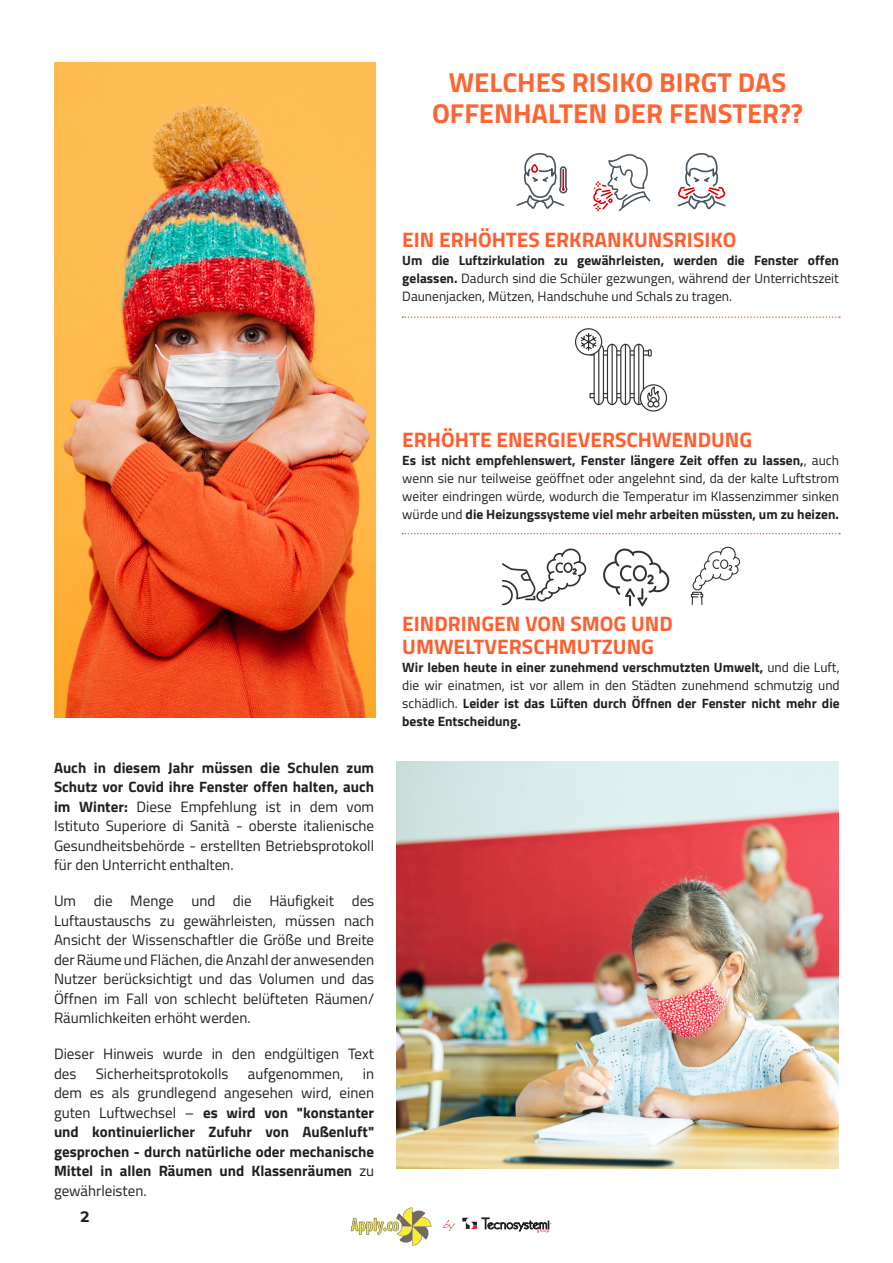
<style>
.page{position:relative;width:893px;height:1263px;background:#fff}
.page>*{position:absolute;margin:0;border:0;box-sizing:border-box;transform-origin:0 0}
.t1{font:700 27.3px/31px "Titillium Web";color:#fd6533;text-align:center}
.t2{font:700 21px/22.5px "Titillium Web";color:#ff5e2f}
.t3{font:15px/19.5px "Titillium Web";color:#231f20;text-align:justify}
.t4{font:700 15px/19.5px "Titillium Web";color:#231f20;text-align:justify}
.t5{font:700 15px "Montserrat";color:#231f20}
.t6{font:13.5px/18px "Titillium Web";color:#231f20;text-align:justify}
.t7{font:700 13.5px/18px "Titillium Web";color:#231f20;text-align:justify}
.s1{font-weight:700}
.s2{font-weight:400}
</style>
<div class="page">
<svg style="left:351px;top:1207px;width:80px;height:38px"></svg>
<svg style="left:462px;top:1218px;width:89px;height:15px"></svg>
<svg style="left:443px;top:1220px;width:12px;height:11px"></svg>
<img style="left:396px;top:761px;width:443px;height:407px">
<img style="left:54px;top:62px;width:321px;height:655px">
<svg style="left:516px;top:153px;width:51px;height:56px"></svg>
<svg style="left:593px;top:154px;width:57px;height:57px"></svg>
<svg style="left:677px;top:153px;width:49px;height:56px"></svg>
<svg style="left:640px;top:385px;width:26px;height:26px"></svg>
<div style="left:640px;top:384px;width:27px;height:27px;border:1px solid #333;border-radius:50%"></div>
<svg style="left:576px;top:329px;width:26px;height:26px"></svg>
<div style="left:575px;top:328px;width:27px;height:27px;border:1px solid #333;border-radius:50%"></div>
<svg style="left:581px;top:333px;width:79px;height:74px"></svg>
<svg style="left:402px;top:316px;width:438px;height:2px"></svg>
<svg style="left:402px;top:533px;width:438px;height:1px"></svg>
<svg style="left:502px;top:548px;width:84px;height:57px"></svg>
<svg style="left:691px;top:547px;width:49px;height:58px"></svg>
<svg style="left:603px;top:548px;width:66px;height:58px"></svg>
<p class="t1" style="left:432px;top:66px;width:373px">WELCHES RISIKO BIRGT DAS<br>OFFENHALTEN DER FENSTER??</p>
<p class="t2" style="left:402px;top:228px;width:336px">EIN ERHÖHTES ERKRANKUNSRISIKO</p>
<p class="t6" style="left:402px;top:251px;width:438px"><span class="s1">Um die Luftzirkulation zu gewährleisten, werden die Fenster offen gelassen.</span> Dadurch sind die Schüler gezwungen, während der Unterrichtszeit Daunenjacken, Mützen, Handschuhe und Schals zu tragen.</p>
<p class="t2" style="left:402px;top:427px;width:351px">ERHÖHTE ENERGIEVERSCHWENDUNG</p>
<p class="t6" style="left:402px;top:451px;width:438px"><span class="s1">Es ist nicht empfehlenswert, Fenster längere Zeit offen zu lassen,</span>, auch wenn sie nur teilweise geöffnet oder angelehnt sind, da der kalte Luftstrom weiter eindringen würde, wodurch die Temperatur im Klassenzimmer sinken würde und <span class="s1">die Heizungssysteme viel mehr arbeiten müssten, um zu heizen.</span></p>
<p class="t3" style="left:54px;top:757px;width:322px"><span class="s1">Auch in diesem Jahr müssen die Schulen zum Schutz vor Covid ihre Fenster offen halten, auch im Winter:</span> Diese Empfehlung ist in dem vom Istituto Superiore di Sanità - oberste italienische Gesundheitsbehörde - erstellten Betriebsprotokoll für den Unterricht enthalten.</p>
<p class="t3" style="left:54px;top:891px;width:322px">Um die Menge und die Häufigkeit des Luftaustauschs zu gewährleisten, müssen nach Ansicht der Wissenschaftler die Größe und Breite der Räume und Flächen, die Anzahl der anwesenden Nutzer berücksichtigt und das Volumen und das Öffnen im Fall von schlecht belüfteten Räumen/ Räumlichkeiten erhöht werden.</p>
<p class="t3" style="left:54px;top:1044px;width:322px">Dieser Hinweis wurde in den endgültigen Text des</p>
<p class="t3" style="left:96px;top:1063px;width:134px">Sicherheitsprotokolls</p>
<p class="t3" style="left:248px;top:1063px;width:97px">aufgenommen,</p>
<p class="t4" style="left:54px;top:1063px;width:322px;text-indent:309px"><span class="s2">in dem es als grundlegend angesehen wird, einen guten Luftwechsel –</span> es wird von "konstanter und kontinuierlicher Zufuhr von Außenluft" gesprochen - durch natürliche oder mechanische Mittel in allen Räumen und Klassenräumen <span class="s2">zu gewährleisten.</span></p>
<p class="t5" style="left:81px;top:1206px;width:10px">2</p>
<p class="t2" style="left:402px;top:612px;width:272px">EINDRINGEN VON SMOG UND<br>UMWELTVERSCHMUTZUNG</p>
<p class="t7" style="left:402px;top:657px;width:439px">Wir leben heute in einer zunehmend verschmutzten Umwelt, <span class="s2">und die Luft, die wir einatmen, ist vor allem in den Städten zunehmend schmutzig und schädlich.</span> Leider ist das Lüften durch Öffnen der Fenster nicht mehr die beste Entscheidung.</p>
</div>
